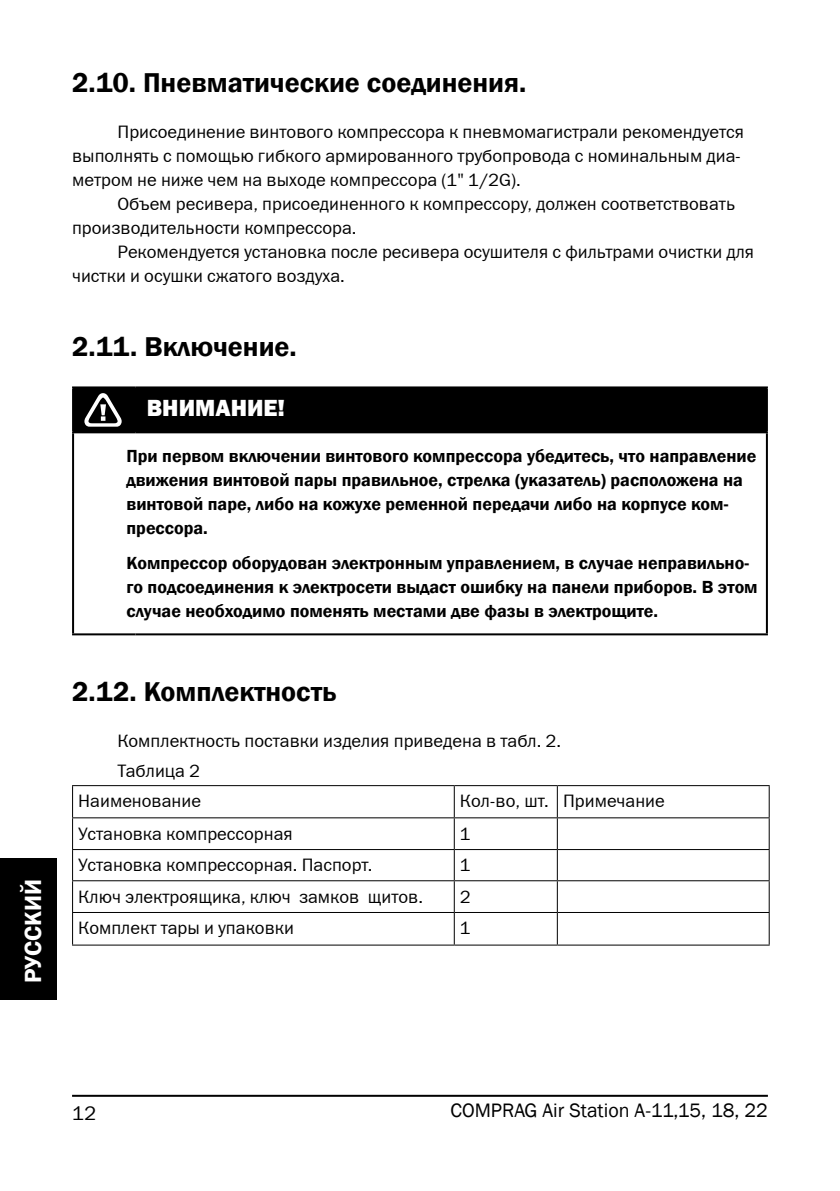
<style>
.page{position:relative;width:840px;height:1191px;background:#fff}
.page>*{position:absolute;margin:0;border:0;box-sizing:border-box;transform-origin:0 0}
.t1{font:600 28px "Franklin Gothic";color:#000}
.t2{font:800 24px "Franklin Gothic";color:#fff}
.t3{font:600 24px "Franklin Gothic";color:#fff}
.t4{font:20px "Franklin Gothic";color:#000}
.t5{font:20px "Franklin Gothic Book C";color:#000}
.t6{font:18px/24px "Franklin Gothic Book C";color:#000}
.t7{font:600 18px/24px "Franklin Gothic";color:#000}
</style>
<div class="page">
<hr style="left:72px;top:1094px;width:695px;height:2px;background:#000">
<div style="left:0;top:857px;width:57px;height:142px;background:#000"></div>
<hr style="left:72px;top:386px;width:63px;height:2px;background:#000">
<hr style="left:72px;top:388px;width:2px;height:43px;background:#000">
<hr style="left:135px;top:386px;width:632px;height:2px;background:#000">
<hr style="left:765px;top:388px;width:2px;height:43px;background:#000">
<hr style="left:72px;top:431px;width:63px;height:2px;background:#000">
<hr style="left:72px;top:433px;width:2px;height:200px;background:#000">
<hr style="left:135px;top:431px;width:632px;height:2px;background:#000">
<hr style="left:765px;top:433px;width:2px;height:200px;background:#000">
<hr style="left:72px;top:633px;width:63px;height:2px;background:#000">
<hr style="left:135px;top:633px;width:632px;height:2px;background:#000">
<div style="left:74px;top:387px;width:691px;height:44px;background:#000"></div>
<svg style="left:73px;top:786px;width:695px;height:158px"></svg>
<hr style="left:72px;top:785px;width:382px;height:1px;background:#000">
<hr style="left:72px;top:786px;width:1px;height:31px;background:#000">
<hr style="left:454px;top:785px;width:103px;height:1px;background:#000">
<hr style="left:453px;top:786px;width:1px;height:31px;background:#000">
<hr style="left:557px;top:785px;width:212px;height:1px;background:#000">
<hr style="left:556px;top:786px;width:1px;height:31px;background:#000">
<hr style="left:768px;top:786px;width:1px;height:31px;background:#000">
<hr style="left:72px;top:817px;width:382px;height:1px;background:#000">
<hr style="left:72px;top:818px;width:1px;height:31px;background:#000">
<hr style="left:454px;top:817px;width:103px;height:1px;background:#000">
<hr style="left:453px;top:818px;width:1px;height:31px;background:#000">
<hr style="left:557px;top:817px;width:212px;height:1px;background:#000">
<hr style="left:556px;top:818px;width:1px;height:31px;background:#000">
<hr style="left:768px;top:818px;width:1px;height:31px;background:#000">
<hr style="left:72px;top:849px;width:382px;height:1px;background:#000">
<hr style="left:72px;top:850px;width:1px;height:30px;background:#000">
<hr style="left:454px;top:849px;width:103px;height:1px;background:#000">
<hr style="left:453px;top:850px;width:1px;height:30px;background:#000">
<hr style="left:557px;top:849px;width:212px;height:1px;background:#000">
<hr style="left:556px;top:850px;width:1px;height:30px;background:#000">
<hr style="left:768px;top:850px;width:1px;height:30px;background:#000">
<hr style="left:72px;top:880px;width:382px;height:1px;background:#000">
<hr style="left:72px;top:881px;width:1px;height:31px;background:#000">
<hr style="left:454px;top:880px;width:103px;height:1px;background:#000">
<hr style="left:453px;top:881px;width:1px;height:31px;background:#000">
<hr style="left:557px;top:880px;width:212px;height:1px;background:#000">
<hr style="left:556px;top:881px;width:1px;height:31px;background:#000">
<hr style="left:768px;top:881px;width:1px;height:31px;background:#000">
<hr style="left:72px;top:912px;width:382px;height:1px;background:#000">
<hr style="left:72px;top:913px;width:1px;height:31px;background:#000">
<hr style="left:454px;top:912px;width:103px;height:1px;background:#000">
<hr style="left:453px;top:913px;width:1px;height:31px;background:#000">
<hr style="left:557px;top:912px;width:212px;height:1px;background:#000">
<hr style="left:556px;top:913px;width:1px;height:31px;background:#000">
<hr style="left:768px;top:913px;width:1px;height:31px;background:#000">
<hr style="left:72px;top:944px;width:382px;height:1px;background:#000">
<hr style="left:454px;top:944px;width:103px;height:1px;background:#000">
<hr style="left:557px;top:944px;width:212px;height:1px;background:#000">
<h2 class="t3" style="left:18px;top:983px;width:106px;rotate:-90deg">РУССКИЙ</h2>
<h1 class="t1" style="left:72px;top:65px;width:455px">2.10. Пневматические соединения.</h1>
<p class="t6" style="left:72px;top:120px;width:673px;text-indent:45px">Присоединение винтового компрессора к пневмомагистрали рекомендуется выполнять с помощью гибкого армированного трубопровода с номинальным диа&shy;метром не ниже чем на выходе компрессора (1" 1/2G).</p>
<p class="t6" style="left:72px;top:192px;width:664px;text-indent:45px">Объем ресивера, присоединенного к компрессору, должен соответствовать производительности компрессора.</p>
<p class="t6" style="left:72px;top:240px;width:683px;text-indent:45px">Рекомендуется установка после ресивера осушителя с фильтрами очистки для чистки и осушки сжатого воздуха.</p>
<h1 class="t1" style="left:72px;top:329px;width:226px">2.11. Включение.</h1>
<h2 class="t2" style="left:147px;top:392px;width:140px">ВНИМАНИЕ!</h2>
<p class="t7" style="left:126px;top:444px;width:631px">При первом включении винтового компрессора убедитесь, что направление движения винтовой пары правильное, стрелка (указатель) расположена на винтовой паре, либо на кожухе ременной передачи либо на корпусе ком&shy;прессора.</p>
<p class="t7" style="left:126px;top:551px;width:632px">Компрессор оборудован электронным управлением, в случае неправильно&shy;го подсоединения к электросети выдаст ошибку на панели приборов. В этом случае необходимо поменять местами две фазы в электрощите.</p>
<h1 class="t1" style="left:72px;top:674px;width:266px">2.12. Комплектность</h1>
<p class="t6" style="left:117px;top:729px;width:445px">Комплектность поставки изделия приведена в табл. 2.</p>
<p class="t6" style="left:117px;top:758px;width:84px">Таблица 2</p>
<p class="t6" style="left:78px;top:789px;width:124px">Наименование</p>
<p class="t6" style="left:459px;top:789px;width:206px">Кол-во, шт. Примечание</p>
<p class="t6" style="left:78px;top:821px;width:216px">Установка компрессорная</p>
<p class="t6" style="left:459px;top:821px;width:12px">1</p>
<p class="t6" style="left:78px;top:853px;width:295px">Установка компрессорная. Паспорт.</p>
<p class="t6" style="left:459px;top:853px;width:12px">1</p>
<p class="t6" style="left:78px;top:884px;width:346px">Ключ электроящика, ключ замков щитов.</p>
<p class="t6" style="left:459px;top:884px;width:12px">2</p>
<p class="t6" style="left:78px;top:916px;width:217px">Комплект тары и упаковки</p>
<p class="t6" style="left:459px;top:916px;width:12px">1</p>
<p class="t5" style="left:72px;top:1101px;width:25px">12</p>
<p class="t4" style="left:450px;top:1097px;width:319px">COMPRAG Air Station A-11,15, 18, 22</p>
</div>
